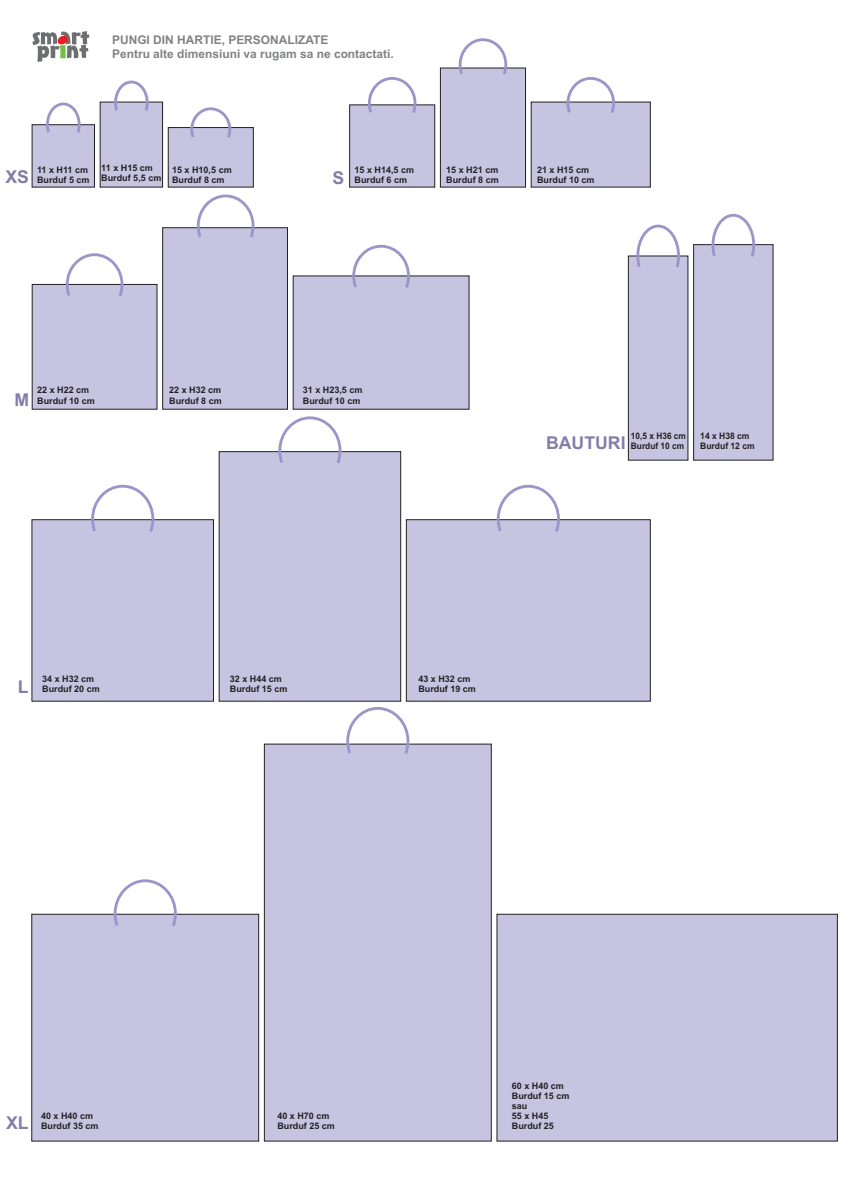
<style>
.page{position:relative;width:851px;height:1191px;background:#fff}
.page>*{position:absolute;margin:0;border:0;box-sizing:border-box;transform-origin:0 0}
.t1{font:700 17.68px "Arial";color:#827ea9}
.t2{font:700 11.94px/13.3px "Arial";color:#808285}
.t3{font:700 9px/10.1px "Arial";color:#231f20}
.t4{font:700 9px/10.1px "Arial";color:#231f20;text-align:right;scale:.92 1}
.t5{font:700 9px/10.1px "Arial";color:#231f20;scale:.95 1}
.s1{font-size:17.68px;color:#827ea9}
</style>
<div class="page">
<div style="left:163px;top:228px;width:124px;height:181px;background:#c7c4e2"></div>
<svg style="left:195px;top:194px;width:61px;height:43px"></svg>
<div style="left:32px;top:284px;width:125px;height:125px;background:#c7c4e2"></div>
<div style="left:293px;top:276px;width:176px;height:133px;background:#c7c4e2"></div>
<div style="left:32px;top:125px;width:62px;height:62px;background:#c7c4e2"></div>
<div style="left:100px;top:102px;width:63px;height:85px;background:#c7c4e2;border:1px solid #231f20"></div>
<div style="left:168px;top:127px;width:85px;height:60px;background:#c7c4e2;border:1px solid #231f20"></div>
<svg style="left:45px;top:102px;width:37px;height:31px"></svg>
<svg style="left:113px;top:80px;width:37px;height:31px"></svg>
<svg style="left:189px;top:107px;width:44px;height:31px"></svg>
<div style="left:440px;top:68px;width:85px;height:119px;background:#c7c4e2;border:1px solid #231f20"></div>
<svg style="left:457px;top:38px;width:51px;height:36px"></svg>
<div style="left:349px;top:105px;width:85px;height:82px;background:#c7c4e2"></div>
<div style="left:531px;top:102px;width:119px;height:85px;background:#c7c4e2"></div>
<svg style="left:366px;top:77px;width:52px;height:36px"></svg>
<svg style="left:565px;top:77px;width:51px;height:36px"></svg>
<svg style="left:64px;top:253px;width:61px;height:43px"></svg>
<svg style="left:351px;top:244px;width:60px;height:44px"></svg>
<div style="left:32px;top:519px;width:181px;height:182px;background:#c7c4e2"></div>
<div style="left:219px;top:451px;width:181px;height:250px;background:#c7c4e2"></div>
<div style="left:406px;top:519px;width:244px;height:182px;background:#c7c4e2;border:1px solid #231f20"></div>
<div style="left:32px;top:914px;width:227px;height:227px;background:#c7c4e2;border:1px solid #231f20"></div>
<div style="left:264px;top:744px;width:227px;height:397px;background:#c7c4e2;border:1px solid #231f20"></div>
<div style="left:497px;top:914px;width:340px;height:227px;background:#c7c4e2;border:1px solid #231f20"></div>
<svg style="left:90px;top:484px;width:66px;height:48px"></svg>
<svg style="left:277px;top:416px;width:66px;height:47px"></svg>
<svg style="left:495px;top:484px;width:66px;height:48px"></svg>
<svg style="left:112px;top:879px;width:66px;height:47px"></svg>
<svg style="left:345px;top:707px;width:66px;height:47px"></svg>
<svg style="left:32px;top:31px;width:57px;height:31px"></svg>
<div style="left:628px;top:256px;width:60px;height:204px;background:#c7c4e2;border:1px solid #231f20"></div>
<svg style="left:635px;top:224px;width:46px;height:43px"></svg>
<div style="left:693px;top:245px;width:80px;height:215px;background:#c7c4e2;border:1px solid #231f20"></div>
<svg style="left:710px;top:213px;width:46px;height:44px"></svg>
<h2 class="t2" style="left:112px;top:35px;width:283px">PUNGI DIN HARTIE, PERSONALIZATE<br>Pentru alte dimensiuni va rugam sa ne contactati.</h2>
<h1 class="t1" style="left:5px;top:170px;width:25px">XS</h1>
<p class="t3" style="left:37px;top:165px;width:54px">11 x H11 cm<br>Burduf 5 cm</p>
<p class="t3" style="left:101px;top:164px;width:62px">11 x H15 cm<br>Burduf 5,5 cm</p>
<p class="t3" style="left:172px;top:165px;width:61px">15 x H10,5 cm<br>Burduf 8 cm</p>
<h1 class="t1" style="left:332px;top:171px;width:13px">S</h1>
<p class="t3" style="left:354px;top:165px;width:61px">15 x H14,5 cm<br>Burduf 6 cm</p>
<p class="t3" style="left:446px;top:165px;width:54px">15 x H21 cm<br>Burduf 8 cm</p>
<p class="t3" style="left:537px;top:165px;width:59px">21 x H15 cm<br>Burduf 10 cm</p>
<h1 class="t1" style="left:15px;top:393px;width:16px">M</h1>
<p class="t3" style="left:37px;top:386px;width:59px">22 x H22 cm<br>Burduf 10 cm</p>
<p class="t3" style="left:169px;top:386px;width:54px">22 x H32 cm<br>Burduf 8 cm</p>
<p class="t3" style="left:303px;top:386px;width:61px">31 x H23,5 cm<br>Burduf 10 cm</p>
<p class="t4" style="left:546px;top:431px;width:153px">10,5 x H36 cm<br><span class="s1">BAUTURI</span> Burduf 10 cm</p>
<p class="t5" style="left:700px;top:431px;width:59px">14 x H38 cm<br>Burduf 12 cm</p>
<h1 class="t1" style="left:18px;top:680px;width:12px">L</h1>
<p class="t3" style="left:42px;top:675px;width:59px">34 x H32 cm<br>Burduf 20 cm</p>
<p class="t3" style="left:230px;top:675px;width:59px">32 x H44 cm<br>Burduf 15 cm</p>
<p class="t3" style="left:418px;top:675px;width:59px">43 x H32 cm<br>Burduf 19 cm</p>
<h1 class="t1" style="left:6px;top:1116px;width:24px">XL</h1>
<p class="t3" style="left:41px;top:1111px;width:59px">40 x H40 cm<br>Burduf 35 cm</p>
<p class="t3" style="left:277px;top:1111px;width:59px">40 x H70 cm<br>Burduf 25 cm</p>
<p class="t3" style="left:512px;top:1081px;width:59px">60 x H40 cm<br>Burduf 15 cm sau<br>55 x H45<br>Burduf 25</p>
</div>
